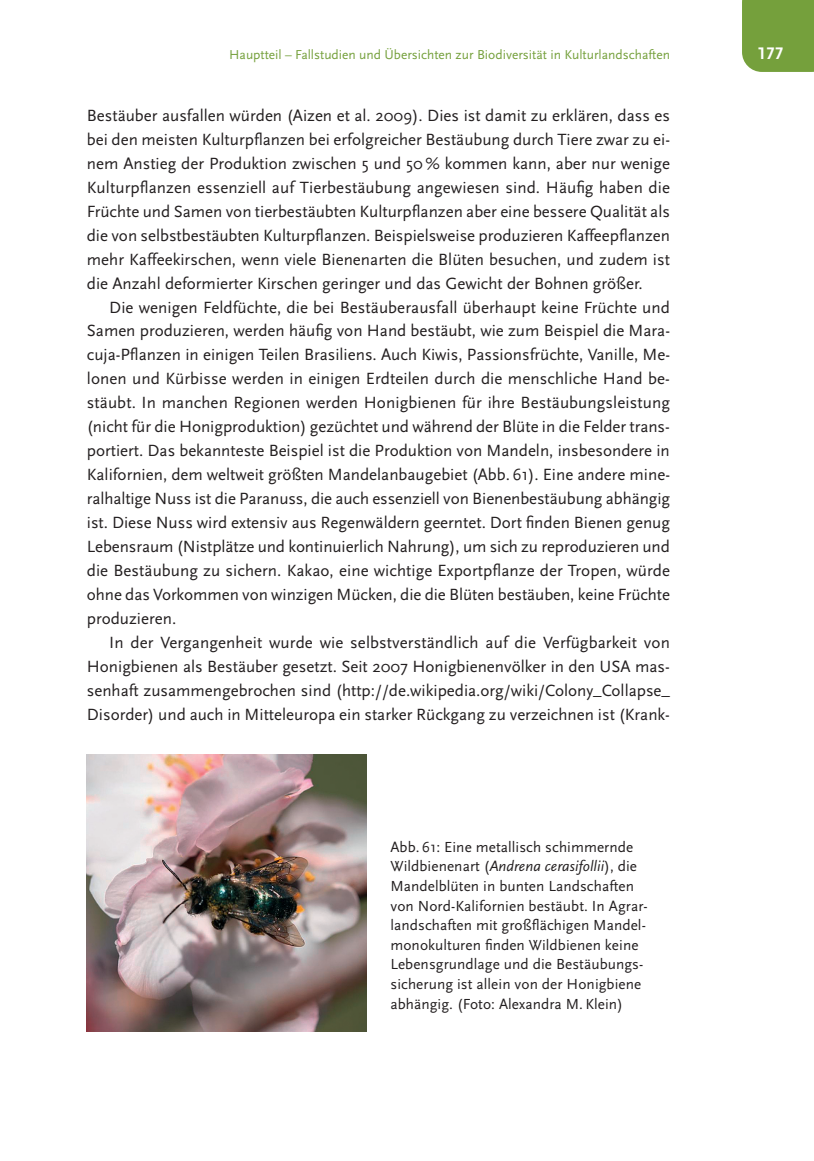
<style>
.page{position:relative;width:814px;height:1161px;background:#fff}
.page>*{position:absolute;margin:0;border:0;box-sizing:border-box;transform-origin:0 0}
.t1{font:700 17.5px "Scala Sans LF";color:#fff}
.t2{font:16.97px/24px "Scala Sans";color:#231f20;text-align:justify}
.t3{font:15.22px/19.6px "Scala Sans";letter-spacing:.005em;color:#231f20}
.t4{font:13.47px "Scala Sans LF";color:#75a03c}
.s1{font-style:italic}
</style>
<div class="page">
<div style="left:742px;top:0;width:72px;height:72px;background:#75a03c"></div>
<img style="left:87px;top:754px;width:279px;height:278px">
<p class="t4" style="left:229px;top:48px;width:442px">Hauptteil – Fallstudien und Übersichten zur Biodiversität in Kulturlandschaften</p>
<p class="t1" style="left:757px;top:44px;width:28px">177</p>
<p class="t2" style="left:87px;top:104px;width:584px">Bestäuber ausfallen würden (Aizen et al. 2009). Dies ist damit zu erklären, dass es bei den meisten Kulturpflanzen bei erfolgreicher Bestäubung durch Tiere zwar zu ei&shy;nem Anstieg der Produktion zwischen 5 und 50 % kommen kann, aber nur wenige Kulturpflanzen essenziell auf Tierbestäubung angewiesen sind. Häufig haben die Früchte und Samen von tierbestäubten Kulturpflanzen aber eine bessere Qualität als die von selbstbestäubten Kulturpflanzen. Beispielsweise produzieren Kaffeepflanzen mehr Kaffeekirschen, wenn viele Bienenarten die Blüten besuchen, und zudem ist die Anzahl deformierter Kirschen geringer und das Gewicht der Bohnen größer.</p>
<p class="t2" style="left:87px;top:295px;width:585px;text-indent:22px">Die wenigen Feldfüchte, die bei Bestäuberausfall überhaupt keine Früchte und Samen produzieren, werden häufig von Hand bestäubt, wie zum Beispiel die Mara&shy;cuja-Pflanzen in einigen Teilen Brasiliens. Auch Kiwis, Passionsfrüchte, Vanille, Me&shy;lonen und Kürbisse werden in einigen Erdteilen durch die menschliche Hand be&shy;stäubt. In manchen Regionen werden Honigbienen für ihre Bestäubungsleistung (nicht für die Honigproduktion) gezüchtet und während der Blüte in die Felder trans&shy;portiert. Das bekannteste Beispiel ist die Produktion von Mandeln, insbesondere in Kalifornien, dem weltweit größten Mandelanbaugebiet (Abb. 61). Eine andere mine&shy;ralhaltige Nuss ist die Paranuss, die auch essenziell von Bienenbestäubung abhängig ist. Diese Nuss wird extensiv aus Regenwäldern geerntet. Dort finden Bienen genug Lebensraum (Nistplätze und kontinuierlich Nahrung), um sich zu reproduzieren und die Bestäubung zu sichern. Kakao, eine wichtige Exportpflanze der Tropen, würde ohne das Vorkommen von winzigen Mücken, die die Blüten bestäuben, keine Früchte produzieren.</p>
<p class="t2" style="left:87px;top:631px;width:584px;text-indent:22px">In der Vergangenheit wurde wie selbstverständlich auf die Verfügbarkeit von Honigbienen als Bestäuber gesetzt. Seit 2007 Honigbienenvölker in den USA mas&shy;senhaft zusammengebrochen sind (http://de.wikipedia.org/wiki/Colony_Collapse_ Disorder) und auch in Mitteleuropa ein starker Rückgang zu verzeichnen ist (Krank-</p>
<p class="t3" style="left:390px;top:837px;width:259px">Abb. 61: Eine metallisch schimmernde Wildbienenart (<span class="s1">Andrena cerasifollii</span>), die Mandelblüten in bunten Landschaften von Nord-Kalifornien bestäubt. In Agrar&shy;landschaften mit großflächigen Mandel&shy;monokulturen finden Wildbienen keine Lebensgrundlage und die Bestäubungs - sicherung ist allein von der Honigbiene abhängig. (Foto: Alexandra M. Klein)</p>
</div>
